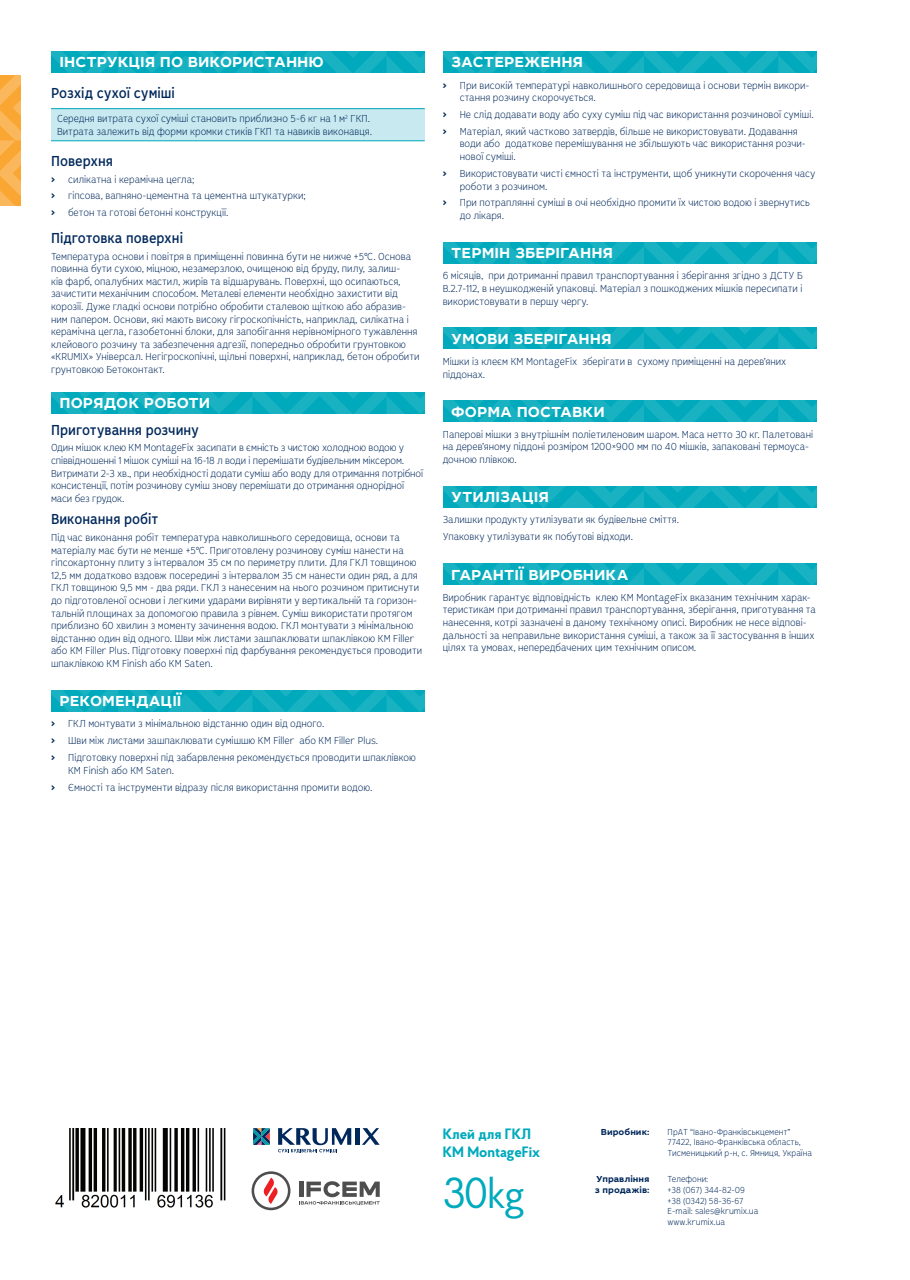
<style>
.page{position:relative;width:910px;height:1280px;background:#fff}
.page>*{position:absolute;margin:0;border:0;box-sizing:border-box;transform-origin:0 0}
.t1{font:43.35px "Proba Pro";color:#00aabc}
.t2{font:700 15px "Leto Sans";color:#fff}
.t3{font:15px "Leto Sans Condensed";color:#00285b}
.t4{font:700 15px/18px "Proba Pro";color:#00aabc}
.t5{font:100 10.5px/12.6px "Leto Sans Condensed";color:#00285b}
.t6{font:100 9px/10.8px "Leto Sans Condensed";color:#00285b}
.t7{font:700 9px/10.8px "Leto Sans";color:#00285b}
.s1{font-family:"Nexa";font-weight:700}
.s2{font-size:41.7px}
</style>
<div class="page">
<div style="left:51px;top:109px;width:374px;height:32px;background:#c8e9ef"></div>
<hr style="left:51px;top:108px;width:374px;height:1px;background:#00aabc">
<hr style="left:51px;top:141px;width:374px;height:1px;background:#00aabc">
<svg style="left:51px;top:51px;width:374px;height:22px;background:#0cadbe"></svg>
<svg style="left:443px;top:51px;width:373px;height:22px;background:#0cadbe"></svg>
<svg style="left:443px;top:242px;width:373px;height:22px;background:#0cadbe"></svg>
<svg style="left:443px;top:400px;width:373px;height:22px;background:#0cadbe"></svg>
<svg style="left:443px;top:327px;width:373px;height:22px;background:#0cadbe"></svg>
<svg style="left:443px;top:486px;width:373px;height:22px;background:#0cadbe"></svg>
<svg style="left:443px;top:563px;width:373px;height:22px;background:#0cadbe"></svg>
<svg style="left:51px;top:392px;width:374px;height:22px;background:#0cadbe"></svg>
<svg style="left:51px;top:690px;width:374px;height:22px;background:#0cadbe"></svg>
<svg style="left:253px;top:1128px;width:17px;height:17px"></svg>
<hr style="left:356px;top:1128px;width:4px;height:17px;background:#00285b">
<svg style="left:362px;top:1128px;width:18px;height:17px"></svg>
<svg style="left:278px;top:1128px;width:73px;height:25px"></svg>
<svg style="left:0;top:75px;width:21px;height:131px;background:#faae46"></svg>
<img style="left:55px;top:1128px;width:171px;height:80px">
<svg style="left:252px;top:1171px;width:38px;height:39px"></svg>
<svg style="left:299px;top:1181px;width:81px;height:24px"></svg>
<h2 class="t2" style="left:60px;top:53px;width:266px">ІНСТРУКЦІЯ ПО ВИКОРИСТАННЮ</h2>
<h2 class="t3" style="left:51px;top:83px;width:125px">Розхід сухої суміші</h2>
<p class="t5" style="left:57px;top:112px;width:317px">Середня витрата сухої суміші становить приблизно 5-6 кг на 1 м<sup>2</sup> ГКП.<br>Витрата залежить від форми кромки стиків ГКП та навиків виконавця.</p>
<h2 class="t3" style="left:51px;top:151px;width:64px">Поверхня</h2>
<p class="t5" style="left:51px;top:171px;width:256px;line-height:16.8px"><span class="s1">&gt;</span> cилікатна і керамічна цегла;<br><span class="s1">&gt;</span> гіпсова, вапняно-цементна та цементна штукатурки; <span class="s1">&gt;</span> бетон та готові бетонні конструкції.</p>
<h2 class="t3" style="left:51px;top:228px;width:133px">Підготовка поверхні</h2>
<p class="t5" style="left:51px;top:250px;width:370px">Температура основи і повітря в приміщенні повинна бути не нижче +5°С. Основа повинна бути сухою, міцною, незамерзлою, очищеною від бруду, пилу, залиш-<br>ків фарб, опалубних мастил, жирів та відшарувань. Поверхні, що осипаються, зачистити механічним способом. Металеві елементи необхідно захистити від корозії. Дуже гладкі основи потрібно обробити сталевою щіткою або абразив&shy;ним папером. Основи, які мають високу гігроскопічність, наприклад, силікатна і керамічна цегла, газобетонні блоки, для запобігання нерівномірного тужавлення клейового розчину та забезпечення адгезії, попередньо обробити грунтовкою «KRUMIX» Універсал. Негігроскопічні, щільні поверхні, наприклад, бетон обробити грунтовкою Бетоконтакт.</p>
<h2 class="t2" style="left:60px;top:393px;width:152px">ПОРЯДОК РОБОТИ</h2>
<h2 class="t3" style="left:51px;top:420px;width:150px">Приготування розчину</h2>
<p class="t5" style="left:51px;top:442px;width:374px">Один мішок клею KM MontageFix засипати в ємність з чистою холодною водою у співвідношенні 1 мішок суміші на 16-18 л води і перемішати будівельним міксером.<br>Витримати 2-3 хв., при необхідності додати суміш або воду для отримання потрібної консистенції, потім розчинову суміш знову перемішати до отримання однорідної маси без грудок.</p>
<h2 class="t3" style="left:51px;top:509px;width:109px">Виконання робіт</h2>
<p class="t5" style="left:51px;top:531px;width:373px">Під час виконання робіт температура навколишнього середовища, основи та матеріалу має бути не менше +5°С. Приготовлену розчинову суміш нанести на гіпсокартонну плиту з інтервалом 35 см по периметру плити. Для ГКЛ товщиною 12,5 мм додатково вздовж посередині з інтервалом 35 см нанести один ряд, а для ГКЛ товщиною 9,5 мм - два ряди. ГКЛ з нанесеним на нього розчином притиснути до підготовленої основи і легкими ударами вирівняти у вертикальній та горизон&shy;тальній площинах за допомогою правила з рівнем. Суміш використати протягом приблизно 60 хвилин з моменту зачинення водою. ГКЛ монтувати з мінімальною відстанню один від одного. Шви між листами зашпаклювати шпаклівкою KM Filler або KM Filler Plus. Підготовку поверхні під фарбування рекомендується проводити шпаклівкою KM Finish або KM Saten.</p>
<h2 class="t2" style="left:60px;top:691px;width:124px">РЕКОМЕНДАЦІЇ</h2>
<p class="t5" style="left:51px;top:715px;width:366px;line-height:16.8px"><span class="s1">&gt;</span> ГКЛ монтувати з мінімальною відстанню один від одного.<br><span class="s1">&gt;</span> Шви між листами зашпаклювати сумішшю KM Filler або KM Filler Plus.<br><span class="s1">&gt;</span> Підготовку поверхні під забарвлення рекомендується проводити шпаклівкою</p>
<p class="t5" style="left:51px;top:762px;width:323px;line-height:16.8px;text-indent:17px">KM Finish або KM Saten.<br><span class="s1">&gt;</span> Ємності та інструменти відразу після використання промити водою.</p>
<h2 class="t2" style="left:451px;top:53px;width:133px">ЗАСТЕРЕЖЕННЯ</h2>
<p class="t5" style="left:460px;top:79px;width:351px;text-indent:-17px"><span class="s1">&gt;</span> При високій температурі навколишнього середовища і основи термін викори&shy;стання розчину скорочується.</p>
<p class="t5" style="left:443px;top:106px;width:372px;line-height:16.8px"><span class="s1">&gt;</span> Не слід додавати воду або суху суміш під час використання розчинової суміші. <span class="s1">&gt;</span> Матеріал, який частково затвердів, більше не використовувати. Додавання</p>
<p class="t5" style="left:460px;top:138px;width:348px">води або додаткове перемішування не збільшують час використання розчи&shy;нової суміші.</p>
<p class="t5" style="left:460px;top:167px;width:357px;text-indent:-17px"><span class="s1">&gt;</span> Використовувати чисті ємності та інструменти, щоб уникнути скорочення часу роботи з розчином.</p>
<p class="t5" style="left:460px;top:197px;width:352px;text-indent:-17px"><span class="s1">&gt;</span> При потраплянні суміші в очі необхідно промити їх чистою водою і звернутись до лікаря.</p>
<h2 class="t2" style="left:451px;top:243px;width:163px">ТЕРМІН ЗБЕРІГАННЯ</h2>
<p class="t5" style="left:443px;top:269px;width:362px;text-align:justify">6 місяців, при дотриманні правил транспортування і зберігання згідно з ДСТУ Б В.2.7-112, в неушкодженій упаковці. Матеріал з пошкоджених мішків пересипати і використовувати в першу чергу.</p>
<h2 class="t2" style="left:451px;top:329px;width:162px">УМОВИ ЗБЕРІГАННЯ</h2>
<p class="t5" style="left:443px;top:355px;width:345px">Мішки із клеєм KM MontageFix зберігати в сухому приміщенні на дерев’яних піддонах.</p>
<h2 class="t2" style="left:451px;top:402px;width:155px">ФОРМА ПОСТАВКИ</h2>
<p class="t5" style="left:443px;top:428px;width:372px">Паперові мішки з внутрішнім поліетиленовим шаром. Маса нетто 30 кг. Палетовані на дерев’яному піддоні розміром 1200×900 мм по 40 мішків, запаковані термоуса&shy;дочною плівкою.</p>
<h2 class="t2" style="left:451px;top:487px;width:99px">УТИЛІЗАЦІЯ</h2>
<p class="t5" style="left:443px;top:511px;width:238px;line-height:16.8px">Залишки продукту утилізувати як будівельне сміття.<br>Упаковку утилізувати як побутові відходи.</p>
<h2 class="t2" style="left:451px;top:565px;width:179px">ГАРАНТІЇ ВИРОБНИКА</h2>
<p class="t5" style="left:443px;top:591px;width:375px">Виробник гарантує відповідність клею KM MontageFix вказаним технічним харак&shy;теристикам при дотриманні правил транспортування, зберігання, приготування та нанесення, котрі зазначені в даному технічному описі. Виробник не несе відпові&shy;дальності за неправильне використання суміші, а також за її застосування в інших цілях та умовах, непередбачених цим технічним описом.</p>
<h2 class="t4" style="left:443px;top:1124px;width:99px">Клей для ГКЛ<br>KM MontageFix</h2>
<h1 class="t1" style="left:443px;top:1165px;width:85px">30<span class="s2">kg</span></h1>
<p class="t7" style="left:601px;top:1126px;width:50px">Виробник:</p>
<p class="t7" style="left:595px;top:1174px;width:56px">Управління з продажів:</p>
<p class="t6" style="left:668px;top:1126px;width:146px">ПрАТ “Івано-Франківськцемент”<br>77422, Івано-Франківська область,<br>Тисменицький р-н, с. Ямниця, Україна</p>
<p class="t6" style="left:668px;top:1173px;width:92px">Телефони:<br>+38 (067) 344-82-09 +38 (0342) 58-36-67<br>E-mail: sales@krumix.ua www.krumix.ua</p>
</div>
